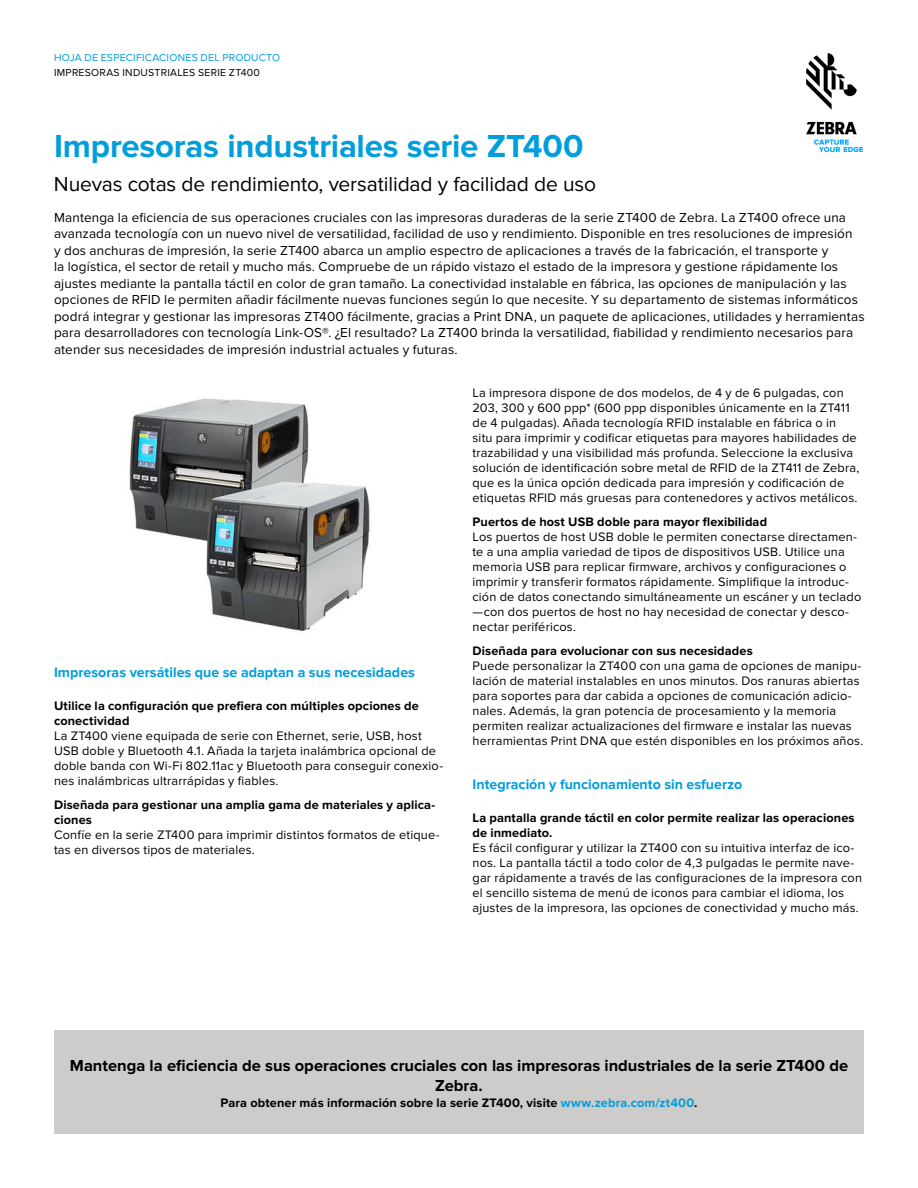
<style>
.page{position:relative;width:918px;height:1188px;background:#fff}
.page>*{position:absolute;margin:0;border:0;box-sizing:border-box;transform-origin:0 0}
.t1{font:700 33px "Proxima Nova";letter-spacing:-.005em;color:#009edb}
.t2{font:21px "Proxima Nova";letter-spacing:-.005em;color:#000}
.t3{font:700 16.5px/20.2px "Proxima Nova";color:#000;text-align:center}
.t4{font:700 14.25px "Proxima Nova";color:#009edb}
.t5{font:13.5px/16.5px "Proxima Nova";letter-spacing:.01em;color:#000}
.t6{font:12.75px/15px "Proxima Nova";letter-spacing:.015em;color:#000}
.t7{font:700 12.75px/15px "Proxima Nova";letter-spacing:.01em;color:#000}
.t8{font:10.5px "Proxima Nova";letter-spacing:.025em;color:#009edb}
.t9{font:10.5px "Proxima Nova";letter-spacing:.025em;color:#000}
.s1{color:#009edb}
</style>
<div class="page">
<img style="left:806px;top:54px;width:56px;height:97px">
<div style="left:54px;top:1031px;width:810px;height:103px;background:#cdccca"></div>
<img style="left:129px;top:398px;width:241px;height:233px">
<p class="t8" style="left:54px;top:52px;width:228px">HOJA DE ESPECIFICACIONES DEL PRODUCTO</p>
<p class="t9" style="left:54px;top:66px;width:208px">IMPRESORAS INDUSTRIALES SERIE ZT400</p>
<h1 class="t1" style="left:54px;top:127px;width:531px">Impresoras industriales serie ZT400</h1>
<h2 class="t2" style="left:54px;top:172px;width:544px">Nuevas cotas de rendimiento, versatilidad y facilidad de uso</h2>
<p class="t5" style="left:54px;top:209px;width:812px">Mantenga la eficiencia de sus operaciones cruciales con las impresoras duraderas de la serie ZT400 de Zebra. La ZT400 ofrece una avanzada tecnología con un nuevo nivel de versatilidad, facilidad de uso y rendimiento. Disponible en tres resoluciones de impresión<br>y dos anchuras de impresión, la serie ZT400 abarca un amplio espectro de aplicaciones a través de la fabricación, el transporte y<br>la logística, el sector de retail y mucho más. Compruebe de un rápido vistazo el estado de la impresora y gestione rápidamente los ajustes mediante la pantalla táctil en color de gran tamaño. La conectividad instalable en fábrica, las opciones de manipulación y las opciones de RFID le permiten añadir fácilmente nuevas funciones según lo que necesite. Y su departamento de sistemas informáticos podrá integrar y gestionar las impresoras ZT400 fácilmente, gracias a Print DNA, un paquete de aplicaciones, utilidades y herramientas para desarrolladores con tecnología Link-OS®. ¿El resultado? La ZT400 brinda la versatilidad, fiabilidad y rendimiento necesarios para atender sus necesidades de impresión industrial actuales y futuras.</p>
<p class="t4" style="left:54px;top:664px;width:363px">Impresoras versátiles que se adaptan a sus necesidades</p>
<p class="t7" style="left:54px;top:698px;width:366px">Utilice la configuración que prefiera con múltiples opciones de conectividad</p>
<p class="t6" style="left:54px;top:728px;width:391px">La ZT400 viene equipada de serie con Ethernet, serie, USB, host USB doble y Bluetooth 4.1. Añada la tarjeta inalámbrica opcional de doble banda con Wi-Fi 802.11ac y Bluetooth para conseguir conexio&shy;nes inalámbricas ultrarrápidas y fiables.</p>
<p class="t7" style="left:54px;top:797px;width:383px">Diseñada para gestionar una amplia gama de materiales y aplica&shy;ciones</p>
<p class="t6" style="left:54px;top:827px;width:387px">Confíe en la serie ZT400 para imprimir distintos formatos de etique&shy;tas en diversos tipos de materiales.</p>
<p class="t6" style="left:472px;top:386px;width:388px">La impresora dispone de dos modelos, de 4 y de 6 pulgadas, con 203, 300 y 600 ppp* (600 ppp disponibles únicamente en la ZT411 de 4 pulgadas). Añada tecnología RFID instalable en fábrica o in situ para imprimir y codificar etiquetas para mayores habilidades de trazabilidad y una visibilidad más profunda. Seleccione la exclusiva solución de identificación sobre metal de RFID de la ZT411 de Zebra, que es la única opción dedicada para impresión y codificación de etiquetas RFID más gruesas para contenedores y activos metálicos.</p>
<p class="t7" style="left:472px;top:515px;width:296px">Puertos de host USB doble para mayor flexibilidad</p>
<p class="t6" style="left:472px;top:530px;width:390px">Los puertos de host USB doble le permiten conectarse directamen&shy;te a una amplia variedad de tipos de dispositivos USB. Utilice una memoria USB para replicar firmware, archivos y configuraciones o imprimir y transferir formatos rápidamente. Simplifique la introduc&shy;ción de datos conectando simultáneamente un escáner y un teclado —con dos puertos de host no hay necesidad de conectar y desco&shy;nectar periféricos.</p>
<p class="t7" style="left:472px;top:644px;width:282px">Diseñada para evolucionar con sus necesidades</p>
<p class="t6" style="left:472px;top:659px;width:392px">Puede personalizar la ZT400 con una gama de opciones de manipu&shy;lación de material instalables en unos minutos. Dos ranuras abiertas para soportes para dar cabida a opciones de comunicación adicio&shy;nales. Además, la gran potencia de procesamiento y la memoria permiten realizar actualizaciones del firmware e instalar las nuevas herramientas Print DNA que estén disponibles en los próximos años.</p>
<p class="t4" style="left:472px;top:776px;width:271px">Integración y funcionamiento sin esfuerzo</p>
<p class="t7" style="left:472px;top:810px;width:384px">La pantalla grande táctil en color permite realizar las operaciones de inmediato.</p>
<p class="t6" style="left:472px;top:840px;width:391px">Es fácil configurar y utilizar la ZT400 con su intuitiva interfaz de ico&shy;nos. La pantalla táctil a todo color de 4,3 pulgadas le permite nave&shy;gar rápidamente a través de las configuraciones de la impresora con el sencillo sistema de menú de iconos para cambiar el idioma, los ajustes de la impresora, las opciones de conectividad y mucho más.</p>
<p class="t3" style="left:70px;top:1056px;width:780px">Mantenga la eficiencia de sus operaciones cruciales con las impresoras industriales de la serie ZT400 de<br>Zebra.</p>
<p class="t7" style="left:220px;top:1095px;width:479px">Para obtener más información sobre la serie ZT400, visite <span class="s1">www.zebra.com/zt400</span>.</p>
</div>
